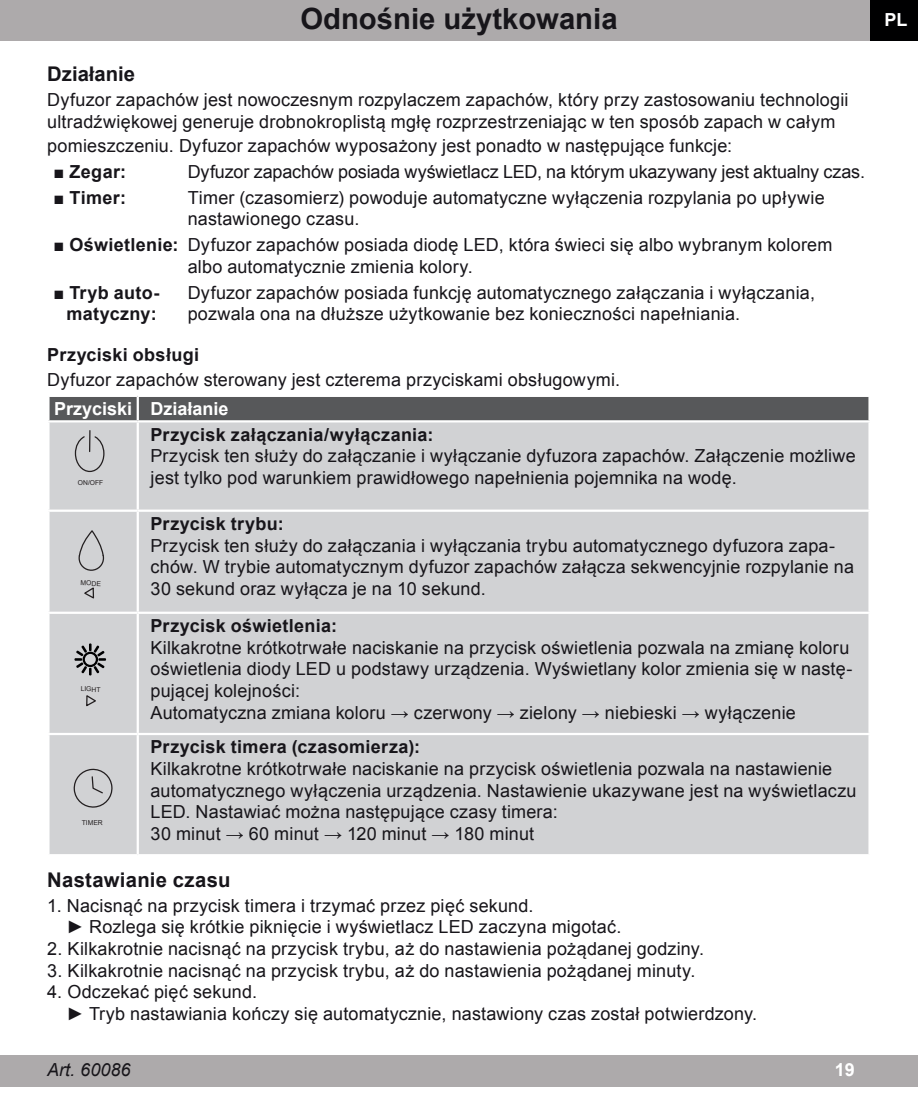
<style>
.page{position:relative;width:918px;height:1109px;background:#fff}
.page>*{position:absolute;margin:0;border:0;box-sizing:border-box;transform-origin:0 0}
.t1{font:700 29.25px "Arial";color:#17151a}
.t2{font:700 20.25px "Arial";letter-spacing:.01em;color:#17151a}
.t3{font:18px/21.6px "Arial";letter-spacing:.01em;color:#17151a}
.t4{font:700 18px/21.6px "Arial";letter-spacing:.02em;color:#17151a;text-align:center}
.t5{font:18px "Arial";letter-spacing:-.01em;color:#17151a}
.t6{font:700 18px "Arial";color:#fff}
.t7{font:italic 18px "Arial";color:#17151a}
.t8{font:6.75px "Arial";color:#231f20}
.s1{font-weight:400}
.s2{font-weight:700}
</style>
<div class="page">
<div style="left:0;top:0;width:917px;height:41px;background:#adaaab"></div>
<div style="left:870px;top:0;width:47px;height:41px;background:#000001"></div>
<div style="left:0;top:1055px;width:917px;height:32px;background:#adaaab"></div>
<div style="left:50px;top:397px;width:818px;height:23px;background:#57585a"></div>
<div style="left:50px;top:422px;width:818px;height:432px;background:#d1d2d4"></div>
<hr style="left:137px;top:422px;width:2px;height:87px;background:#fff">
<hr style="left:47px;top:509px;width:91px;height:3px;background:#fff">
<hr style="left:138px;top:509px;width:732px;height:3px;background:#fff">
<hr style="left:137px;top:512px;width:2px;height:99px;background:#fff">
<hr style="left:47px;top:611px;width:91px;height:3px;background:#fff">
<hr style="left:138px;top:611px;width:732px;height:3px;background:#fff">
<hr style="left:137px;top:614px;width:2px;height:119px;background:#fff">
<hr style="left:47px;top:733px;width:91px;height:2px;background:#fff">
<hr style="left:138px;top:733px;width:732px;height:2px;background:#fff">
<hr style="left:137px;top:735px;width:2px;height:119px;background:#fff">
<hr style="left:137px;top:397px;width:2px;height:23px;background:#fff">
<svg style="left:74px;top:430px;width:30px;height:42px"></svg>
<svg style="left:78px;top:529px;width:27px;height:42px"></svg>
<svg style="left:82px;top:586px;width:13px;height:13px"></svg>
<svg style="left:85px;top:693px;width:13px;height:14px"></svg>
<svg style="left:74px;top:643px;width:32px;height:32px"></svg>
<svg style="left:74px;top:768px;width:39px;height:39px;background:#bdbdbf"></svg>
<h1 class="t1" style="left:300px;top:-1px;width:318px">Odnośnie użytkowania</h1>
<p class="t2" style="left:47px;top:61px;width:89px">Działanie</p>
<p class="t3" style="left:47px;top:89px;width:802px">Dyfuzor zapachów jest nowoczesnym rozpylaczem zapachów, który przy zastosowaniu technologii ultradźwiękowej generuje drobnokroplistą mgłę rozprzestrzeniając w ten sposób zapach w całym</p>
<p class="t3" style="left:47px;top:135px;width:686px">pomieszczeniu. Dyfuzor zapachów wyposażony jest ponadto w następujące funkcje:</p>
<p class="t4" style="left:54px;top:161px;width:74px"><span class="s1">■</span> Zegar:</p>
<p class="t5" style="left:188px;top:160px;width:678px">Dyfuzor zapachów posiada wyświetlacz LED, na którym ukazywany jest aktualny czas.</p>
<p class="t4" style="left:54px;top:187px;width:74px"><span class="s1">■</span> Timer:</p>
<p class="t3" style="left:188px;top:187px;width:638px">Timer (czasomierz) powoduje automatyczne wyłączenia rozpylania po upływie nastawionego czasu.</p>
<p class="t3" style="left:188px;top:234px;width:646px;text-indent:-134px">■ <span class="s2">Oświetlenie:</span> Dyfuzor zapachów posiada diodę LED, która świeci się albo wybranym kolorem albo automatycznie zmienia kolory.</p>
<p class="t4" style="left:54px;top:282px;width:107px"><span class="s1">■</span> Tryb auto&shy;matyczny:</p>
<p class="t3" style="left:188px;top:282px;width:628px">Dyfuzor zapachów posiada funkcję automatycznego załączania i wyłączania, pozwala ona na dłuższe użytkowanie bez konieczności napełniania.</p>
<p class="t4" style="left:47px;top:344px;width:153px">Przyciski obsługi</p>
<p class="t3" style="left:47px;top:369px;width:574px">Dyfuzor zapachów sterowany jest czterema przyciskami obsługowymi.</p>
<p class="t6" style="left:54px;top:397px;width:176px">Przyciski Działanie</p>
<p class="t8" style="left:78px;top:478px;width:27px;rotate:-1deg">ON/OFF</p>
<p class="t8" style="left:81px;top:578px;width:22px;rotate:2deg">MODE</p>
<p class="t8" style="left:81px;top:684px;width:21px;rotate:1deg">LIGHT</p>
<p class="t4" style="left:150px;top:424px;width:284px">Przycisk załączania/wyłączania:</p>
<p class="t3" style="left:150px;top:445px;width:706px">Przycisk ten służy do załączanie i wyłączanie dyfuzora zapachów. Załączenie możliwe jest tylko pod warunkiem prawidłowego napełnienia pojemnika na wodę.</p>
<p class="t4" style="left:150px;top:513px;width:135px">Przycisk trybu:</p>
<p class="t3" style="left:150px;top:535px;width:704px">Przycisk ten służy do załączania i wyłączania trybu automatycznego dyfuzora zapa&shy;chów. W trybie automatycznym dyfuzor zapachów załącza sekwencyjnie rozpylanie na<br>30 sekund oraz wyłącza je na 10 sekund.</p>
<p class="t4" style="left:150px;top:615px;width:188px">Przycisk oświetlenia:</p>
<p class="t3" style="left:150px;top:637px;width:703px">Kilkakrotne krótkotrwałe naciskanie na przycisk oświetlenia pozwala na zmianę koloru oświetlenia diody LED u podstawy urządzenia. Wyświetlany kolor zmienia się w nastę&shy;pującej kolejności:<br>Automatyczna zmiana koloru <span class="s2">→</span> czerwony <span class="s2">→</span> zielony <span class="s2">→</span> niebieski <span class="s2">→</span> wyłączenie</p>
<p class="t4" style="left:150px;top:737px;width:271px">Przycisk timera (czasomierza):</p>
<p class="t3" style="left:150px;top:758px;width:707px">Kilkakrotne krótkotrwałe naciskanie na przycisk oświetlenia pozwala na nastawienie automatycznego wyłączenia urządzenia. Nastawienie ukazywane jest na wyświetlaczu LED. Nastawiać można następujące czasy timera:<br>30 minut <span class="s2">→</span> 60 minut <span class="s2">→</span> 120 minut <span class="s2">→</span> 180 minut</p>
<p class="t2" style="left:47px;top:866px;width:184px">Nastawianie czasu</p>
<p class="t3" style="left:66px;top:895px;width:556px;text-indent:-19px">1. Nacisnąć na przycisk timera i trzymać przez pięć sekund.<br>► Rozlega się krótkie piknięcie i wyświetlacz LED zaczyna migotać.</p>
<p class="t3" style="left:47px;top:938px;width:658px">2. Kilkakrotnie nacisnąć na przycisk trybu, aż do nastawienia pożądanej godziny.</p>
<p class="t3" style="left:47px;top:959px;width:649px">3. Kilkakrotnie nacisnąć na przycisk trybu, aż do nastawienia pożądanej minuty.</p>
<p class="t3" style="left:66px;top:981px;width:692px;text-indent:-19px">4. Odczekać pięć sekund.<br>► Tryb nastawiania kończy się automatycznie, nastawiony czas został potwierdzony.</p>
<p class="t8" style="left:82px;top:818px;width:22px;rotate:1deg">TIMER</p>
<p class="t7" style="left:47px;top:1058px;width:85px">Art. 60086</p>
<p class="t6" style="left:834px;top:1058px;width:22px">19</p>
<p class="t6" style="left:884px;top:7px;width:25px">PL</p>
</div>
